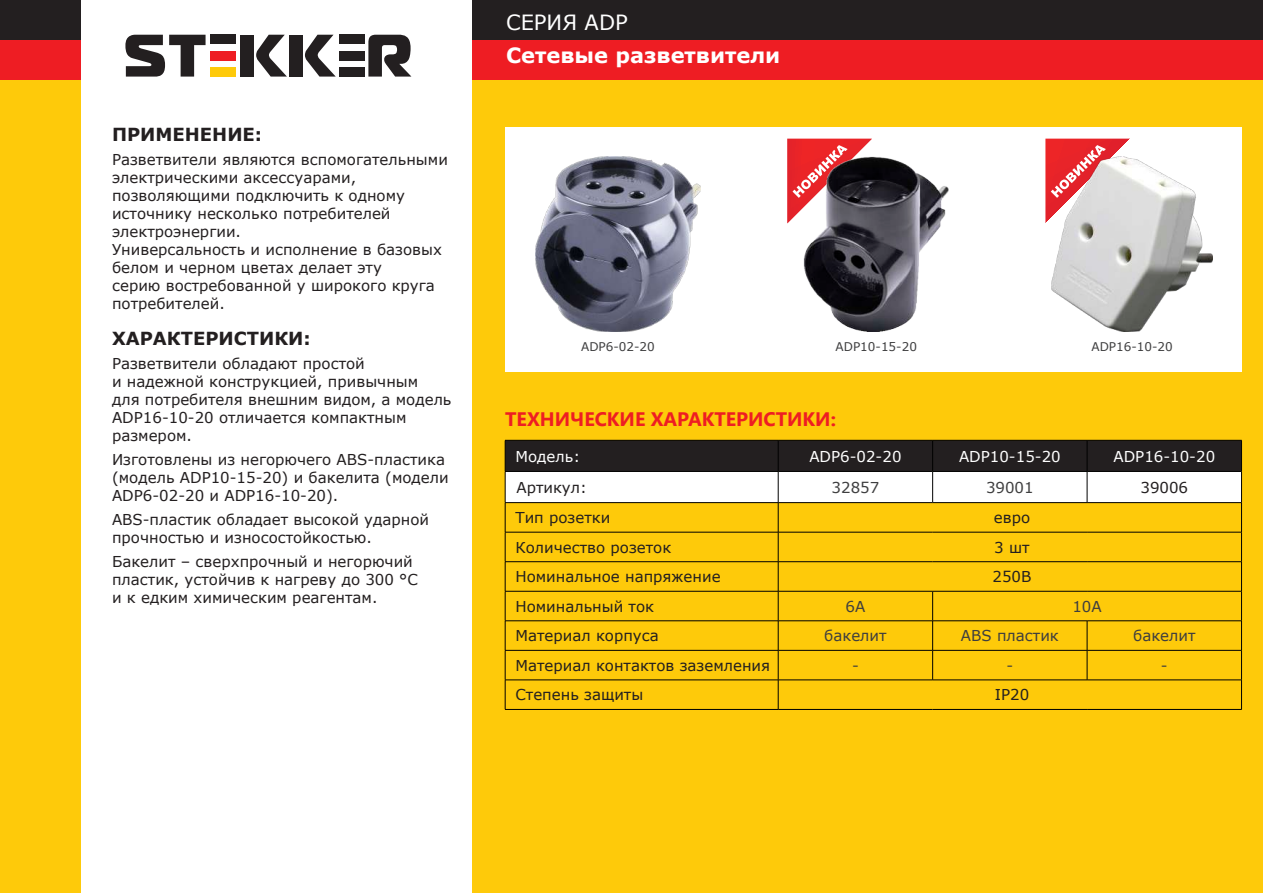
<style>
.page{position:relative;width:1263px;height:893px;background:#fff}
.page>*{position:absolute;margin:0;border:0;box-sizing:border-box;transform-origin:0 0}
.t1{font:700 21px "Verdana";color:#fff}
.t2{font:21px "Verdana";color:#fff}
.t3{font:700 19.5px "Segoe UI";color:#ee1d23}
.t4{font:700 18px "Verdana";color:#231f20}
.t5{font:15px/18px "Verdana";color:#231f20}
.t6{font:15px "Verdana";color:#3e3e3f}
.t7{font:15px "Verdana";color:#fff}
.t8{font:12px "Verdana";color:#3e3e3f}
</style>
<div class="page">
<div style="left:339px;top:67px;width:25px;height:10px;background:#231f20"></div>
<div style="left:339px;top:35px;width:25px;height:9px;background:#231f20"></div>
<div style="left:339px;top:51px;width:25px;height:9px;background:#231f20"></div>
<svg style="left:368px;top:35px;width:43px;height:42px"></svg>
<div style="left:210px;top:67px;width:26px;height:10px;background:#feca0a"></div>
<div style="left:210px;top:35px;width:26px;height:9px;background:#231f20"></div>
<div style="left:210px;top:51px;width:26px;height:9px;background:#ee1d23"></div>
<svg style="left:125px;top:35px;width:81px;height:42px"></svg>
<div style="left:289px;top:35px;width:14px;height:42px;background:#231f20"></div>
<svg style="left:305px;top:35px;width:31px;height:42px"></svg>
<div style="left:241px;top:35px;width:13px;height:42px;background:#231f20"></div>
<svg style="left:256px;top:35px;width:31px;height:42px"></svg>
<div style="left:472px;top:0;width:791px;height:40px;background:#231f20"></div>
<div style="left:0;top:0;width:81px;height:40px;background:#231f20"></div>
<div style="left:472px;top:40px;width:791px;height:41px;background:#ee1d23"></div>
<div style="left:0;top:40px;width:81px;height:41px;background:#ee1d23"></div>
<div style="left:472px;top:81px;width:791px;height:812px;background:#feca0a"></div>
<div style="left:0;top:81px;width:81px;height:812px;background:#feca0a"></div>
<div style="left:505px;top:128px;width:737px;height:244px;background:#fff"></div>
<svg style="left:505px;top:440px;width:737px;height:151px"></svg>
<hr style="left:505px;top:591px;width:273px;height:1px;background:#000">
<hr style="left:505px;top:591px;width:1px;height:30px;background:#000">
<hr style="left:778px;top:591px;width:155px;height:1px;background:#000">
<hr style="left:778px;top:591px;width:1px;height:30px;background:#000">
<hr style="left:933px;top:591px;width:154px;height:1px;background:#000">
<hr style="left:932px;top:591px;width:1px;height:30px;background:#000">
<hr style="left:1087px;top:591px;width:155px;height:1px;background:#000">
<hr style="left:1241px;top:591px;width:1px;height:30px;background:#000">
<hr style="left:505px;top:620px;width:273px;height:1px;background:#000">
<svg style="left:505px;top:621px;width:1px;height:29px"></svg>
<hr style="left:778px;top:620px;width:155px;height:1px;background:#000">
<svg style="left:778px;top:621px;width:1px;height:29px"></svg>
<hr style="left:933px;top:620px;width:154px;height:1px;background:#000">
<svg style="left:932px;top:621px;width:1px;height:29px"></svg>
<hr style="left:1087px;top:620px;width:155px;height:1px;background:#000">
<svg style="left:1087px;top:621px;width:1px;height:29px"></svg>
<svg style="left:1241px;top:621px;width:1px;height:29px"></svg>
<hr style="left:505px;top:650px;width:273px;height:1px;background:#000">
<hr style="left:505px;top:650px;width:1px;height:30px;background:#000">
<hr style="left:778px;top:650px;width:155px;height:1px;background:#000">
<hr style="left:778px;top:650px;width:1px;height:30px;background:#000">
<hr style="left:933px;top:650px;width:154px;height:1px;background:#000">
<hr style="left:932px;top:650px;width:1px;height:30px;background:#000">
<hr style="left:1087px;top:650px;width:155px;height:1px;background:#000">
<hr style="left:1087px;top:650px;width:1px;height:30px;background:#000">
<hr style="left:1241px;top:650px;width:1px;height:30px;background:#000">
<hr style="left:505px;top:680px;width:273px;height:1px;background:#000">
<svg style="left:505px;top:680px;width:1px;height:29px"></svg>
<hr style="left:778px;top:680px;width:155px;height:1px;background:#000">
<svg style="left:778px;top:680px;width:1px;height:29px"></svg>
<hr style="left:933px;top:680px;width:154px;height:1px;background:#000">
<hr style="left:1087px;top:680px;width:155px;height:1px;background:#000">
<svg style="left:1241px;top:680px;width:1px;height:29px"></svg>
<hr style="left:505px;top:709px;width:273px;height:1px;background:#000">
<hr style="left:778px;top:709px;width:155px;height:1px;background:#000">
<hr style="left:933px;top:709px;width:154px;height:1px;background:#000">
<hr style="left:1087px;top:709px;width:155px;height:1px;background:#000">
<img style="left:535px;top:156px;width:166px;height:175px">
<svg style="left:787px;top:139px;width:85px;height:84px;background:#ec484c"></svg>
<img style="left:804px;top:156px;width:145px;height:175px">
<svg style="left:1045px;top:139px;width:84px;height:84px;background:#ea4247"></svg>
<img style="left:1051px;top:156px;width:162px;height:175px">
<p class="t4" style="left:112px;top:122px;width:152px">ПРИМЕНЕНИЕ:</p>
<p class="t5" style="left:112px;top:151px;width:337px">Разветвители являются вспомогательными электрическими аксессуарами, позволяющими подключить к одному источнику несколько потребителей электроэнергии.<br>Универсальность и исполнение в базовых белом и черном цветах делает эту<br>серию востребованной у широкого круга потребителей.</p>
<p class="t4" style="left:112px;top:326px;width:200px">ХАРАКТЕРИСТИКИ:</p>
<p class="t5" style="left:112px;top:355px;width:341px">Разветвители обладают простой<br>и надежной конструкцией, привычным<br>для потребителя внешним видом, а модель<br>ADP16-10-20 отличается компактным размером.</p>
<p class="t5" style="left:112px;top:451px;width:338px">Изготовлены из негорючего ABS-пластика (модель ADP10-15-20) и бакелита (модели<br>ADP6-02-20 и ADP16-10-20).</p>
<p class="t5" style="left:112px;top:511px;width:318px">ABS-пластик обладает высокой ударной прочностью и износостойкостью.</p>
<p class="t5" style="left:112px;top:553px;width:307px">Бакелит – сверхпрочный и негорючий пластик, устойчив к нагреву до 300 °С и к едким химическим реагентам.</p>
<h1 class="t2" style="left:506px;top:8px;width:123px">СЕРИЯ ADP</h1>
<h1 class="t1" style="left:506px;top:40px;width:276px">Cетевые разветвители</h1>
<p class="t8" style="left:581px;top:339px;width:75px">ADP6-02-20</p>
<p class="t8" style="left:836px;top:339px;width:83px">ADP10-15-20</p>
<p class="t8" style="left:1091px;top:339px;width:83px">ADP16-10-20</p>
<h2 class="t3" style="left:505px;top:400px;width:332px">ТЕХНИЧЕСКИЕ ХАРАКТЕРИСТИКИ:</h2>
<p class="t7" style="left:515px;top:446px;width:66px">Модель:</p>
<p class="t7" style="left:809px;top:446px;width:94px">ADP6-02-20</p>
<p class="t7" style="left:959px;top:446px;width:103px">ADP10-15-20</p>
<p class="t7" style="left:1113px;top:446px;width:103px">ADP16-10-20</p>
<p class="t5" style="left:516px;top:478px;width:72px">Артикул:</p>
<p class="t6" style="left:831px;top:477px;width:49px">32857</p>
<p class="t6" style="left:986px;top:477px;width:49px">39001</p>
<p class="t5" style="left:1140px;top:478px;width:49px">39006</p>
<p class="t5" style="left:515px;top:508px;width:96px">Тип розетки</p>
<p class="t5" style="left:994px;top:508px;width:38px">евро</p>
<p class="t5" style="left:515px;top:538px;width:157px">Количество розеток</p>
<p class="t5" style="left:994px;top:538px;width:37px">3 шт</p>
<p class="t5" style="left:515px;top:568px;width:207px">Номинальное напряжение</p>
<p class="t5" style="left:992px;top:568px;width:40px">250В</p>
<p class="t5" style="left:515px;top:597px;width:140px">Номинальный ток</p>
<p class="t6" style="left:845px;top:596px;width:21px">6А</p>
<p class="t6" style="left:1072px;top:596px;width:31px">10А</p>
<p class="t5" style="left:515px;top:627px;width:145px">Материал корпуса</p>
<p class="t6" style="left:824px;top:625px;width:64px">бакелит</p>
<p class="t6" style="left:961px;top:625px;width:99px">ABS пластик</p>
<p class="t6" style="left:1133px;top:625px;width:64px">бакелит</p>
<p class="t5" style="left:515px;top:656px;width:256px">Материал контактов заземления</p>
<p class="t6" style="left:852px;top:655px;width:8px">-</p>
<p class="t6" style="left:1006px;top:655px;width:8px">-</p>
<p class="t6" style="left:1161px;top:655px;width:8px">-</p>
<p class="t5" style="left:515px;top:686px;width:129px">Степень защиты</p>
<p class="t5" style="left:995px;top:686px;width:36px">IP20</p>
</div>
